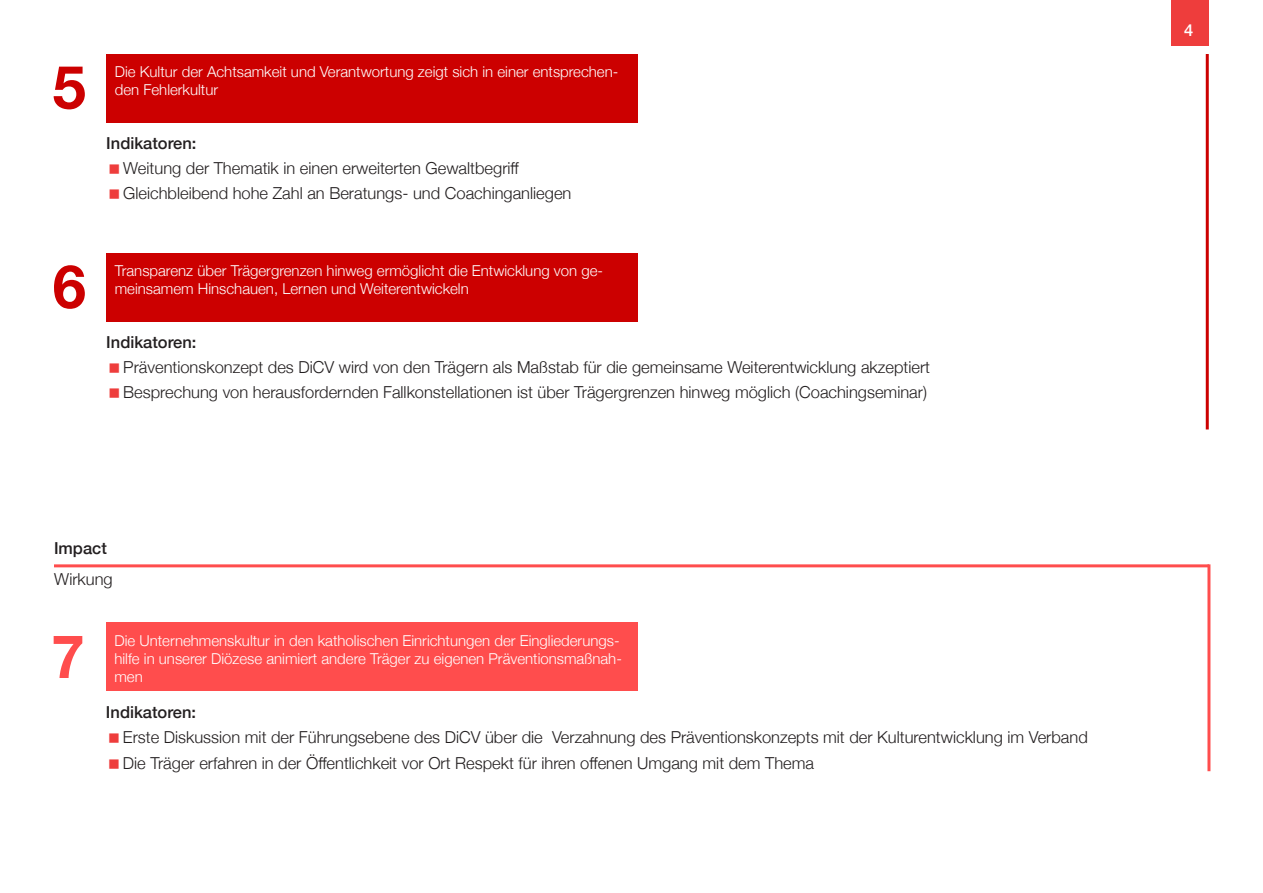
<style>
.page{position:relative;width:1263px;height:893px;background:#fff}
.page>*{position:absolute;margin:0;border:0;box-sizing:border-box;transform-origin:0 0}
.t1{font:300 16.5px "Helvetica Neue";color:#231f20}
.t2{font:500 16.5px "Helvetica Neue";color:#231f20}
.t3{font:500 16.5px "Helvetica Neue";color:#fff}
.Treppe{font:300 15px/18px "Helvetica Neue";color:#fff}
</style>
<div class="page">
<div style="left:1171px;top:0;width:38px;height:45px;background:#ee3d3c"></div>
<hr style="left:54px;top:564px;width:1155px;height:3px;background:#ff4d4d">
<div style="left:106px;top:54px;width:532px;height:68px;background:#c00"></div>
<svg style="left:54px;top:67px;width:31px;height:42px"></svg>
<div style="left:106px;top:253px;width:532px;height:68px;background:#c00"></div>
<svg style="left:54px;top:265px;width:31px;height:44px"></svg>
<div style="left:106px;top:623px;width:531px;height:68px;background:#ff4d4d"></div>
<svg style="left:54px;top:636px;width:28px;height:42px"></svg>
<hr style="left:1206px;top:54px;width:3px;height:375px;background:#c00">
<hr style="left:1207px;top:564px;width:3px;height:207px;background:#ff4d4d">
<p class="Treppe" style="left:115px;top:62px;width:505px">Die Kultur der Achtsamkeit und Verantwortung zeigt sich in einer entsprechen&shy;den Fehlerkultur</p>
<p class="t2" style="left:106px;top:130px;width:92px">Indikatoren:</p>
<p class="t1" style="left:123px;top:155px;width:397px">Weitung der Thematik in einen erweiterten Gewaltbegriff</p>
<p class="t1" style="left:123px;top:180px;width:450px">Gleichbleibend hohe Zahl an Beratungs- und Coachinganliegen</p>
<p class="Treppe" style="left:115px;top:261px;width:490px">Transparenz über Trägergrenzen hinweg ermöglicht die Entwicklung von ge&shy;meinsamem Hinschauen, Lernen und Weiterentwickeln</p>
<p class="t2" style="left:106px;top:329px;width:92px">Indikatoren:</p>
<p class="t1" style="left:123px;top:354px;width:808px">Präventionskonzept des DiCV wird von den Trägern als Maßstab für die gemeinsame Weiterentwicklung akzeptiert</p>
<p class="t1" style="left:123px;top:379px;width:805px">Besprechung von herausfordernden Fallkonstellationen ist über Trägergrenzen hinweg möglich (Coachingseminar)</p>
<p class="t2" style="left:54px;top:535px;width:54px">Impact</p>
<p class="t1" style="left:54px;top:565px;width:60px">Wirkung</p>
<p class="Treppe" style="left:114px;top:630px;width:509px">Die Unternehmenskultur in den katholischen Einrichtungen der Eingliederungs&shy;hilfe in unserer Diözese animiert andere Träger zu eigenen Präventionsmaßnah&shy;men</p>
<p class="t2" style="left:106px;top:699px;width:92px">Indikatoren:</p>
<p class="t1" style="left:123px;top:724px;width:966px">Erste Diskussion mit der Führungsebene des DiCV über die Verzahnung des Präventionskonzepts mit der Kulturentwicklung im Verband</p>
<p class="t1" style="left:123px;top:749px;width:693px">Die Träger erfahren in der Öffentlichkeit vor Ort Respekt für ihren offenen Umgang mit dem Thema</p>
<p class="t3" style="left:1184px;top:17px;width:11px">4</p>
</div>
